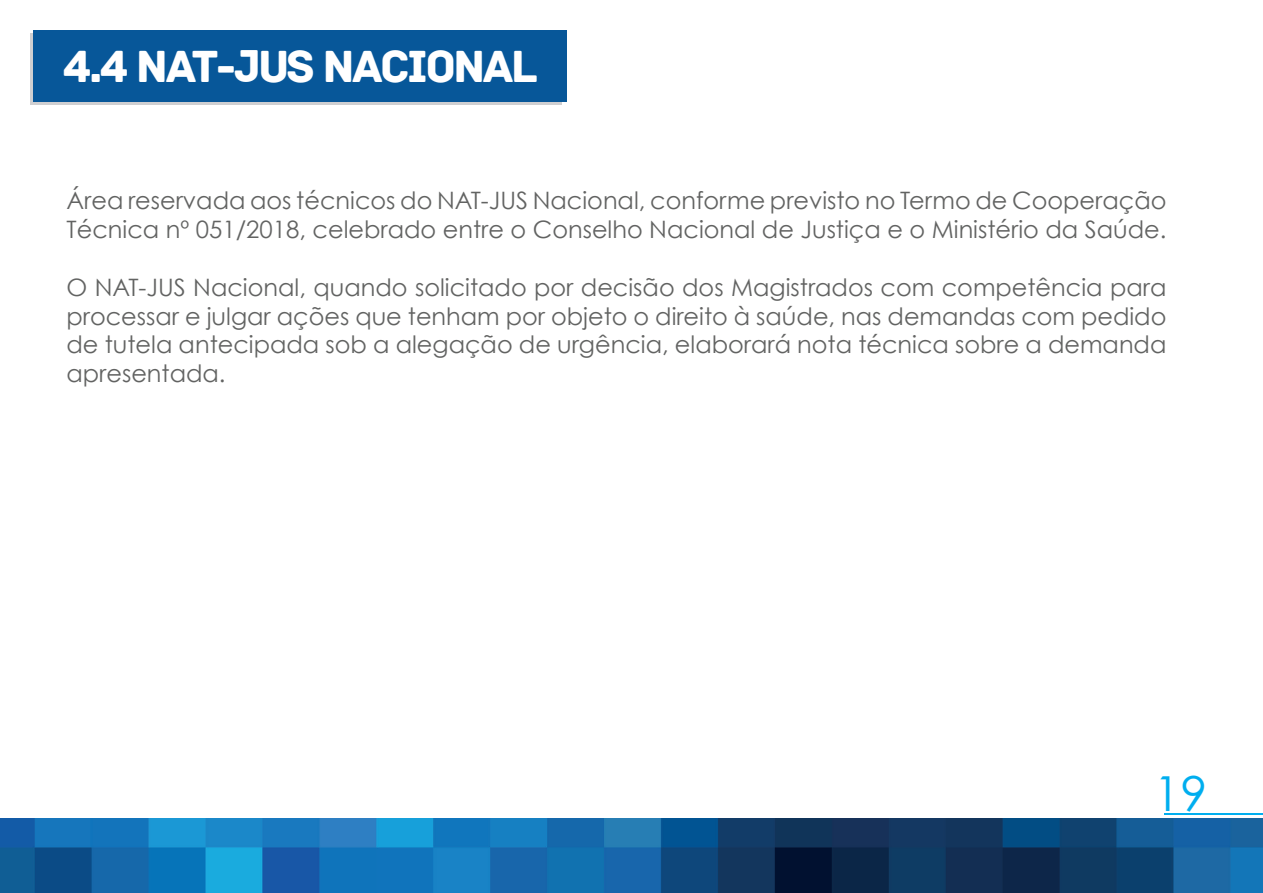
<style>
.page{position:relative;width:1263px;height:893px;background:#fff}
.page>*{position:absolute;margin:0;border:0;box-sizing:border-box;transform-origin:0 0}
.t1{font:48.3px "Century Gothic";color:#00aeef}
.t2{font:47.4px "Archive";letter-spacing:-.06em;color:#fff}
.t3{font:24px/28.8px "Century Gothic";color:#626362}
</style>
<div class="page">
<div style="left:30px;top:34px;width:531px;height:71px;background:#cfcfd1"></div>
<div style="left:33px;top:31px;width:534px;height:71px;background:#075799"></div>
<hr style="left:1164px;top:813px;width:99px;height:2px;background:#00aeef">
<img style="left:0;top:819px;width:1263px;height:74px">
<h2 class="t2" style="left:63px;top:38px;width:477px">4.4 NAT-JUS NACIONAL</h2>
<p class="t3" style="left:67px;top:186px;width:1101px">Área reservada aos técnicos do NAT-JUS Nacional, conforme previsto no Termo de Cooperação<br>Técnica nº 051/2018, celebrado entre o Conselho Nacional de Justiça e o Ministério da Saúde.</p>
<p class="t3" style="left:67px;top:272px;width:1101px;text-align:justify">O NAT-JUS Nacional, quando solicitado por decisão dos Magistrados com competência para processar e julgar ações que tenham por objeto o direito à saúde, nas demandas com pedido de tutela antecipada sob a alegação de urgência, elaborará nota técnica sobre a demanda apresentada.</p>
<h1 class="t1" style="left:1154px;top:764px;width:55px">19</h1>
</div>
